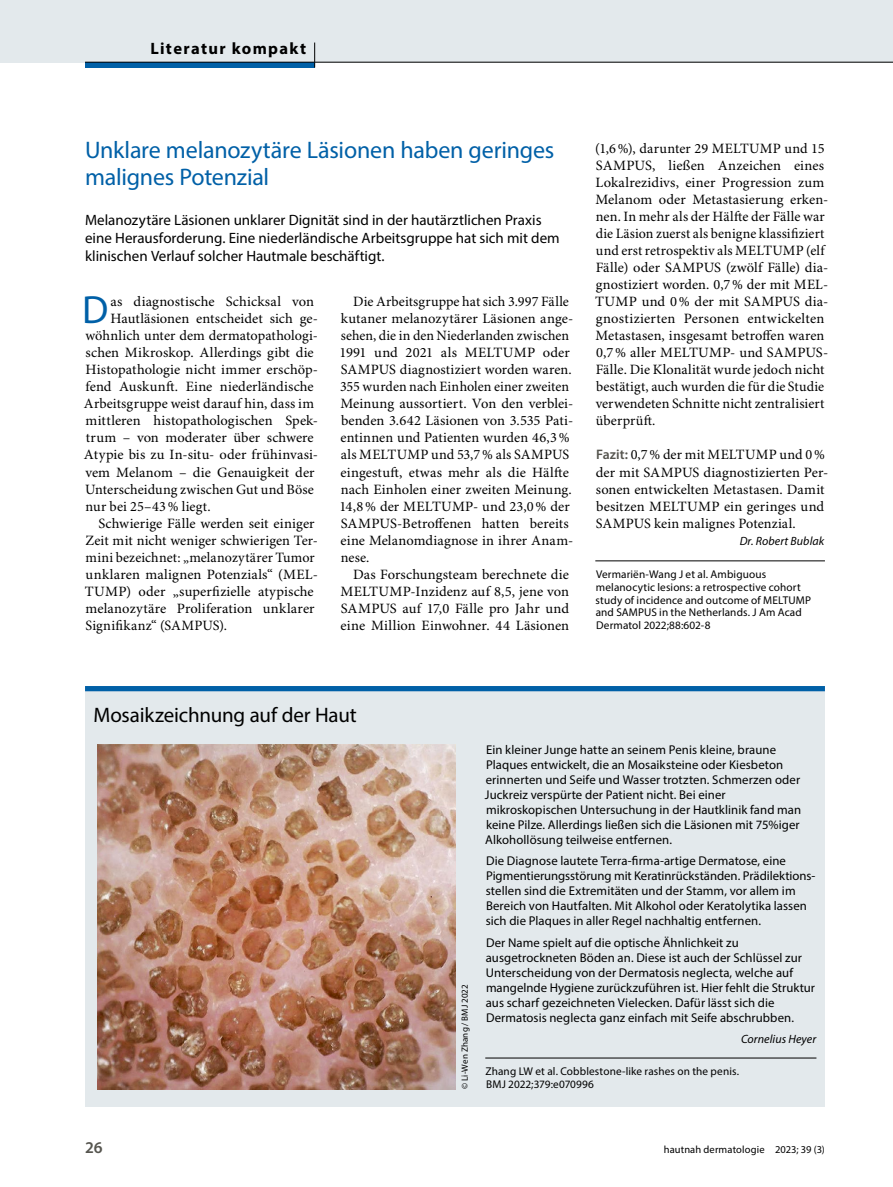
<style>
.page{position:relative;width:893px;height:1187px;background:#fff}
.page>*{position:absolute;margin:0;border:0;box-sizing:border-box;transform-origin:0 0}
.Para_Initial_2{font:39.45px "Myriad Pro";color:#0060a7}
.Title_2{font:24px/27px "Myriad Pro";letter-spacing:-.01em;color:#0060a7}
.Title_x3{font:21px "Myriad Pro";letter-spacing:-.01em;color:#000}
.t1{font:700 16.5px "Myriad Pro";letter-spacing:.08em;color:#000}
.t2{font:600 16.5px "Myriad Pro";color:#56554f}
.Trailer_2{font:15px/18px "Myriad Pro";color:#000}
.Para_Indent{font:14.25px/17px "Minion Pro";letter-spacing:.005em;color:#000}
.Para_Initial_2-2{font:14.25px "Minion Pro";letter-spacing:.005em;color:#000}
.SectionHeading_2_Dat{font:14.25px/17px "Minion Pro";letter-spacing:.005em;color:#000}
.Para_x3{font:12.75px/15px "Myriad Pro";letter-spacing:.005em;color:#000}
.Para_Indent-2{font:italic 12px "Myriad Pro";letter-spacing:.01em;color:#000}
.Para_x3-2{font:italic 12px "Myriad Pro";letter-spacing:.005em;color:#000}
.Source_x{font:11.25px/12.8px "Myriad Pro";letter-spacing:.01em;color:#000}
.t3{font:10.5px "Myriad Pro";letter-spacing:.01em;color:#000}
.Image_Source_x{font:9px "Myriad Pro";letter-spacing:.015em;color:#000}
.s1{font-family:"Myriad Pro";font-weight:600;font-size:13.8px;color:#56554f}
</style>
<div class="page">
<div style="left:0;top:0;width:892px;height:62px;background:#e3e9ec"></div>
<hr style="left:595px;top:560px;width:230px;height:1px;background:#000">
<div style="left:85px;top:686px;width:740px;height:420px;background:#e3e9ec"></div>
<div style="left:85px;top:686px;width:740px;height:5px;background:#0060a7"></div>
<hr style="left:485px;top:1057px;width:331px;height:1px;background:#000">
<img style="left:98px;top:744px;width:357px;height:345px">
<div style="left:85px;top:62px;width:230px;height:5px;background:#0060a7"></div>
<hr style="left:85px;top:62px;width:230px;height:1px;background:#000">
<hr style="left:315px;top:62px;width:578px;height:1px;background:#000">
<svg style="left:314px;top:43px;width:1px;height:24px"></svg>
<p class="t1" style="left:150px;top:37px;width:157px">Literatur kompakt</p>
<p class="Title_2" style="left:85px;top:136px;width:471px">Unklare melanozytäre Läsionen haben geringes malignes Potenzial</p>
<p class="Trailer_2" style="left:85px;top:210px;width:476px">Melanozytäre Läsionen unklarer Dignität sind in der hautärztlichen Praxis eine Herausforderung. Eine niederländische Arbeitsgruppe hat sich mit dem klinischen Verlauf solcher Hautmale beschäftigt.</p>
<p class="Para_Initial_2" style="left:82px;top:286px;width:28px">D</p>
<p class="Para_Initial_2-2" style="left:111px;top:293px;width:205px">as diagnostische Schicksal von</p>
<p class="Para_Indent" style="left:339px;top:294px;width:235px;text-indent:14px">Die Arbeitsgruppe hat sich 3.997 Fälle kutaner melanozytärer Läsionen ange&shy;sehen, die in den Niederlanden zwischen 1991 und 2021 als MELTUMP oder SAMPUS diagnostiziert worden waren.<br>355 wurden nach Einholen einer zweiten Meinung aussortiert. Von den verblei&shy;benden 3.642 Läsionen von 3.535 Pati&shy;entinnen und Patienten wurden 46,3% als MELTUMP und 53,7% als SAMPUS eingestuft, etwas mehr als die Hälfte nach Einholen einer zweiten Meinung.<br>14,8% der MELTUMP- und 23,0% der SAMPUS-Betroffenen hatten bereits eine Melanomdiagnose in ihrer Anam&shy;nese.</p>
<p class="Para_Indent" style="left:340px;top:566px;width:230px;text-align:justify;text-indent:13px">Das Forschungsteam berechnete die MELTUMP-Inzidenz auf 8,5, jene von SAMPUS auf 17,0 Fälle pro Jahr und eine Million Einwohner. 44 Läsionen</p>
<p class="Para_Initial_2-2" style="left:110px;top:310px;width:209px">Hautläsionen entscheidet sich ge-</p>
<p class="Para_Initial_2-2" style="left:85px;top:327px;width:234px">wöhnlich unter dem dermatopathologi-</p>
<p class="Para_Initial_2-2" style="left:86px;top:344px;width:230px">schen Mikroskop. Allerdings gibt die</p>
<p class="Para_Initial_2-2" style="left:85px;top:361px;width:234px">Histopathologie nicht immer erschöp-</p>
<p class="Para_Initial_2-2" style="left:86px;top:378px;width:230px">fend Auskunft. Eine niederländische</p>
<p class="Para_Initial_2-2" style="left:84px;top:395px;width:232px">Arbeitsgruppe weist darauf hin, dass im</p>
<p class="Para_Initial_2-2" style="left:86px;top:412px;width:234px">mittleren histopathologischen Spek-</p>
<p class="Para_Initial_2-2" style="left:86px;top:429px;width:229px">trum – von moderater über schwere</p>
<p class="Para_Initial_2-2" style="left:84px;top:446px;width:236px">Atypie bis zu In-situ- oder frühinvasi-</p>
<p class="Para_Initial_2-2" style="left:85px;top:463px;width:231px">vem Melanom – die Genauigkeit der</p>
<p class="Para_Initial_2-2" style="left:85px;top:480px;width:230px">Unterscheidung zwischen Gut und Böse</p>
<p class="Para_Initial_2-2" style="left:86px;top:497px;width:127px">nur bei 25–43% liegt.</p>
<p class="Para_Indent" style="left:85px;top:515px;width:235px;text-indent:13px">Schwierige Fälle werden seit einiger Zeit mit nicht weniger schwierigen Ter&shy;mini bezeichnet: „melanozytärer Tumor unklaren malignen Potenzials“ (MEL-TUMP) oder „superfizielle atypische melanozytäre Proliferation unklarer Signifikanz“ (SAMPUS).</p>
<p class="Para_Indent" style="left:595px;top:141px;width:235px">(1,6%), darunter 29 MELTUMP und 15<br>SAMPUS, ließen Anzeichen eines Lokalrezidivs, einer Progression zum Melanom oder Metastasierung erken&shy;nen. In mehr als der Hälfte der Fälle war die Läsion zuerst als benigne klassifiziert und erst retrospektiv als MELTUMP (elf Fälle) oder SAMPUS (zwölf Fälle) dia&shy;gnostiziert worden. 0,7% der mit MEL-TUMP und 0% der mit SAMPUS dia&shy;gnostizierten Personen entwickelten Metastasen, insgesamt betroffen waren 0,7% aller MELTUMP- und SAMPUS-Fälle. Die Klonalität wurde jedoch nicht bestätigt, auch wurden die für die Studie verwendeten Schnitte nicht zentralisiert überprüft.</p>
<p class="SectionHeading_2_Dat" style="left:596px;top:447px;width:234px"><span class="s1">Fazit:</span> 0,7% der mit MELTUMP und 0% der mit SAMPUS diagnostizierten Per&shy;sonen entwickelten Metastasen. Damit besitzen MELTUMP ein geringes und SAMPUS kein malignes Potenzial.</p>
<p class="Para_Indent-2" style="left:740px;top:533px;width:86px">Dr. Robert Bublak</p>
<p class="Source_x" style="left:596px;top:567px;width:217px">Vermariën-Wang J et al. Ambiguous melanocytic lesions: a retrospective cohort study of incidence and outcome of MELTUMP and SAMPUS in the Netherlands. J Am Acad Dermatol 2022;88:602-8</p>
<p class="Title_x3" style="left:94px;top:702px;width:265px">Mosaikzeichnung auf der Haut</p>
<p class="Image_Source_x" style="left:459px;top:1089px;width:106px;rotate:-90deg">© Li-Wen Zhang / BMJ 2022</p>
<p class="Para_x3" style="left:485px;top:742px;width:318px">Ein kleiner Junge hatte an seinem Penis kleine, braune Plaques entwickelt, die an Mosaiksteine oder Kiesbeton erinnerten und Seife und Wasser trotzten. Schmerzen oder Juckreiz verspürte der Patient nicht. Bei einer mikroskopischen Untersuchung in der Hautklinik fand man keine Pilze. Allerdings ließen sich die Läsionen mit 75%iger Alkohollösung teilweise entfernen.</p>
<p class="Para_x3" style="left:486px;top:853px;width:330px">Die Diagnose lautete Terra-firma-artige Dermatose, eine Pigmentierungsstörung mit Keratinrückständen. Prädilektions&shy;stellen sind die Extremitäten und der Stamm, vor allem im Bereich von Hautfalten. Mit Alkohol oder Keratolytika lassen sich die Plaques in aller Regel nachhaltig entfernen.</p>
<p class="Para_x3" style="left:486px;top:934px;width:331px">Der Name spielt auf die optische Ähnlichkeit zu ausgetrockneten Böden an. Diese ist auch der Schlüssel zur Unterscheidung von der Dermatosis neglecta, welche auf mangelnde Hygiene zurückzuführen ist. Hier fehlt die Struktur aus scharf gezeichneten Vielecken. Dafür lässt sich die Dermatosis neglecta ganz einfach mit Seife abschrubben.</p>
<p class="Para_x3-2" style="left:741px;top:1031px;width:77px">Cornelius Heyer</p>
<p class="Source_x" style="left:485px;top:1064px;width:255px">Zhang LW et al. Cobblestone-like rashes on the penis.</p>
<p class="Source_x" style="left:486px;top:1077px;width:109px">BMJ 2022;379:e070996</p>
<p class="t2" style="left:85px;top:1136px;width:19px">26</p>
<p class="t3" style="left:664px;top:1142px;width:163px">hautnah dermatologie 2023; 39 (3)</p>
</div>
